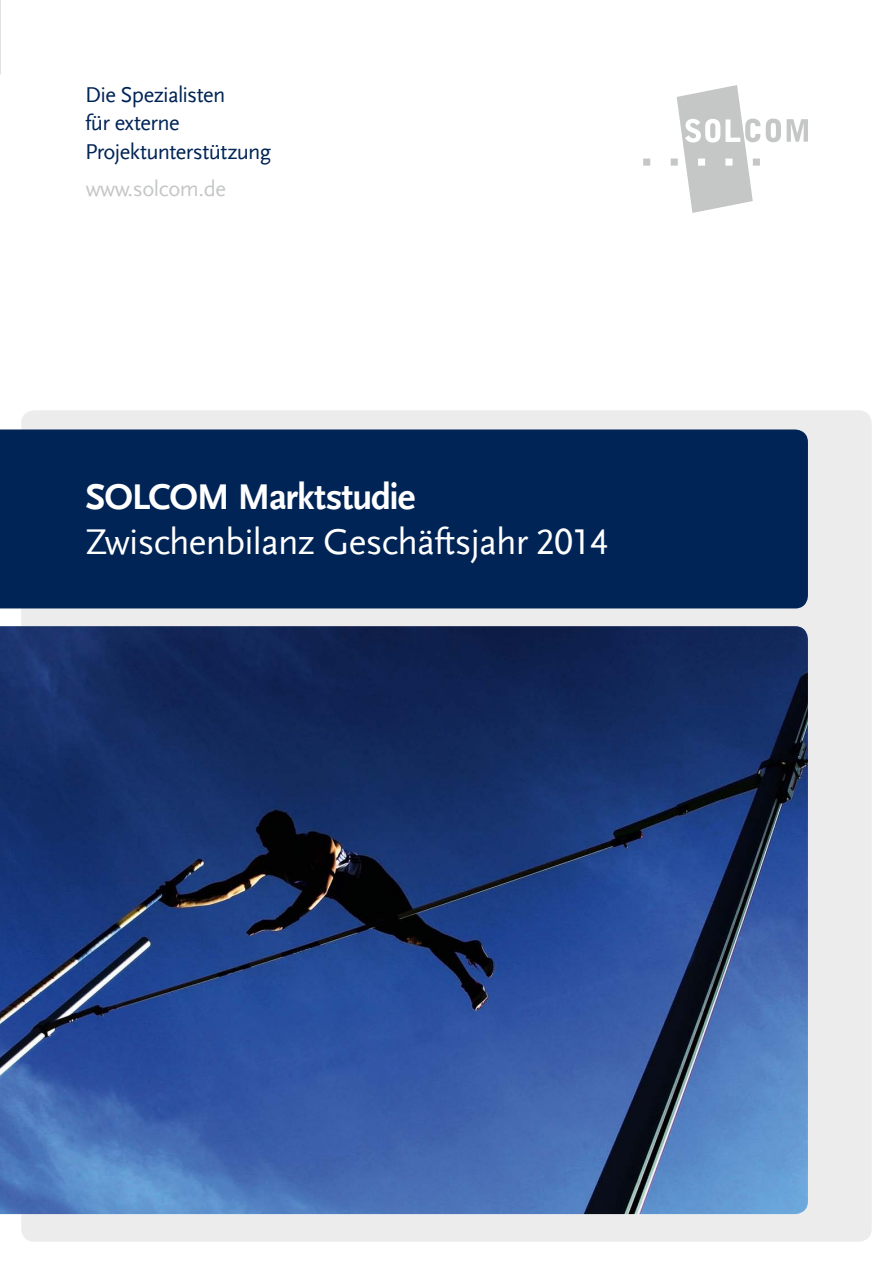
<style>
.page{position:relative;width:893px;height:1263px;background:#fff}
.page>*{position:absolute;margin:0;border:0;box-sizing:border-box;transform-origin:0 0}
.t1{font:37.5px "Scala Sans LF";letter-spacing:-.02em;color:#fff}
.t2{font:700 37.5px "Scala Sans";letter-spacing:-.035em;color:#fff}
.t3{font:22.5px/28.5px "Scala Sans LF";letter-spacing:-.03em;color:#002455}
.t4{font:22.5px "Scala Sans LF";letter-spacing:-.02em;color:#c5c6c6}
</style>
<div class="page">
<div style="left:21px;top:410px;width:851px;height:832px;background:#ececec;border-radius:13px"></div>
<img style="left:0;top:626px;width:808px;height:588px">
<div style="left:0;top:429px;width:808px;height:179px;background:#002455"></div>
<svg style="left:643px;top:85px;width:165px;height:128px"></svg>
<hr style="left:0;top:0;width:1px;height:74px;background:#c5c6c6">
<p class="t3" style="left:85px;top:80px;width:188px">Die Spezialisten<br>für externe<br>Projektunterstützung</p>
<p class="t4" style="left:86px;top:176px;width:142px">www.solcom.de</p>
<h1 class="t2" style="left:86px;top:476px;width:331px">SOLCOM Marktstudie</h1>
<h1 class="t1" style="left:86px;top:522px;width:525px">Zwischenbilanz Geschäftsjahr 2014</h1>
</div>
